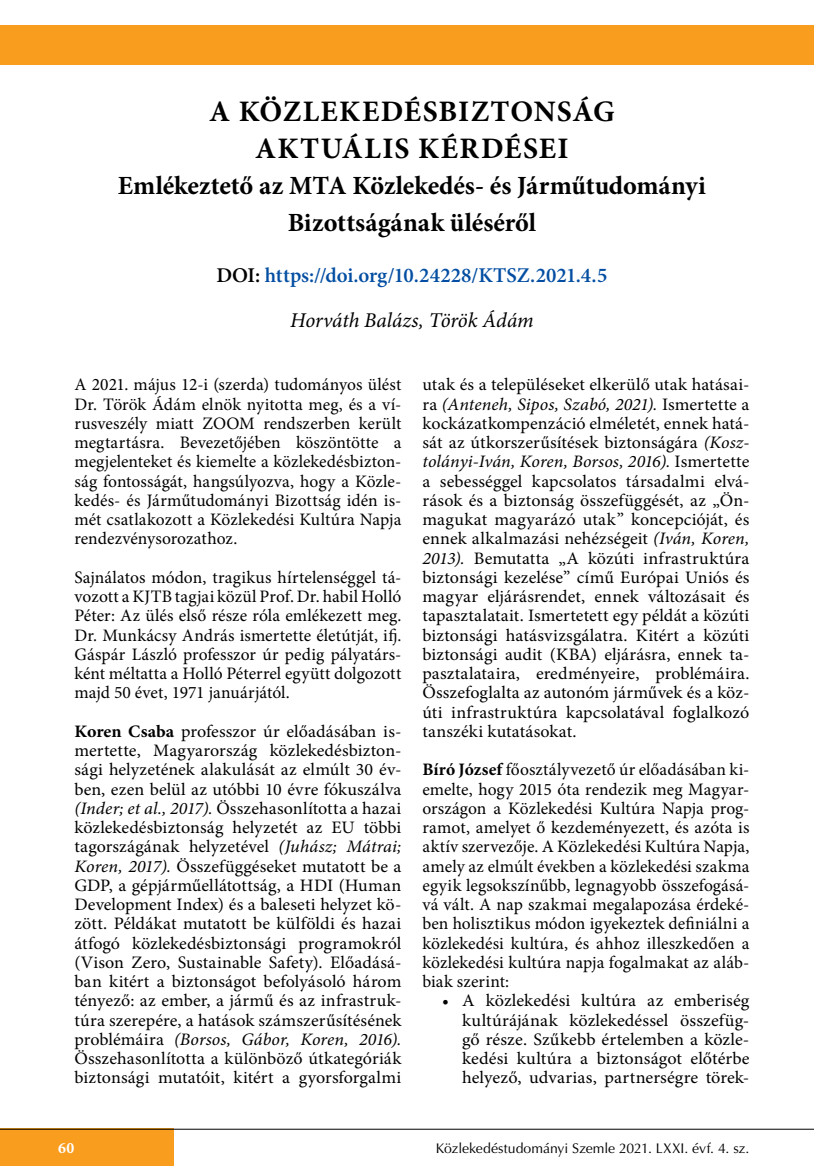
<style>
.page{position:relative;width:814px;height:1166px;background:#fff}
.page>*{position:absolute;margin:0;border:0;box-sizing:border-box;transform-origin:0 0}
.t1{font:700 29.75px/36.8px "Minion Pro";letter-spacing:.045em;color:#000;text-align:center}
.t2{font:700 26.25px/36.8px "Minion Pro";letter-spacing:.005em;color:#000;text-align:center}
.t3{font:600 21px/45.5px "Minion Pro";letter-spacing:-.005em;color:#034ea2;text-align:center}
.t4{font:17.5px/19.2px "Minion Pro";letter-spacing:.005em;color:#000;text-align:justify}
.t5{font:700 15.75px "Minion Pro";color:#fff}
.t6{font:14px "Optima CE";letter-spacing:-.005em;color:#000}
.s1{color:#000}
.s2{font-weight:400;font-style:italic;color:#000}
.s3{font-weight:700}
.s4{font-style:italic}
</style>
<div class="page">
<div style="left:0;top:25px;width:814px;height:39px;background:#f99d1e"></div>
<div style="left:0;top:1129px;width:174px;height:37px;background:#f99d1e"></div>
<hr style="left:0;top:1129px;width:814px;height:1px;background:#000">
<p class="t1" style="left:209px;top:93px;width:407px">A közlekedésbiztonság aktuális kérdései</p>
<p class="t2" style="left:118px;top:167px;width:589px">Emlékeztető az MTA Közlekedés- és Járműtudományi<br>Bizottságának üléséről</p>
<p class="t3" style="left:216px;top:252px;width:393px"><span class="s1">DOI:</span> https://doi.org/10.24228/KTSZ.2021.4.5<br><span class="s2">Horváth Balázs, Török Ádám</span></p>
<p class="t4" style="left:74px;top:375px;width:328px">A 2021. május 12-i (szerda) tudományos ülést Dr. Török Ádám elnök nyitotta meg, és a ví&shy;rusveszély miatt ZOOM rendszerben került megtartásra. Bevezetőjében köszöntötte a megjelenteket és kiemelte a közlekedésbizton&shy;ság fontosságát, hangsúlyozva, hogy a Közle&shy;kedés- és Járműtudományi Bizottság idén is&shy;mét csatlakozott a Közlekedési Kultúra Napja rendezvénysorozathoz.</p>
<p class="t4" style="left:74px;top:568px;width:328px">Sajnálatos módon, tragikus hírtelenséggel tá&shy;vozott a KJTB tagjai közül Prof. Dr. habil Holló Péter: Az ülés első része róla emlékezett meg.<br>Dr. Munkácsy András ismertette életútját, ifj.<br>Gáspár László professzor úr pedig pályatárs&shy;ként méltatta a Holló Péterrel együtt dolgozott majd 50 évet, 1971 januárjától.</p>
<p class="t4" style="left:74px;top:722px;width:328px"><span class="s3">Koren Csaba</span> professzor úr előadásában is&shy;mertette, Magyarország közlekedésbizton&shy;sági helyzetének alakulását az elmúlt 30 év&shy;ben, ezen belül az utóbbi 10 évre fókuszálva <span class="s4">(Inder; et al., 2017).</span> Összehasonlította a hazai közlekedésbiztonság helyzetét az EU többi tagországának helyzetével <span class="s4">(Juhász; Mátrai; Koren, 2017).</span> Összefüggéseket mutatott be a GDP, a gépjárműellátottság, a HDI (Human Development Index) és a baleseti helyzet kö&shy;zött. Példákat mutatott be külföldi és hazai átfogó közlekedésbiztonsági programokról (Vison Zero, Sustainable Safety). Előadásá&shy;ban kitért a biztonságot befolyásoló három tényező: az ember, a jármű és az infrastruk&shy;túra szerepére, a hatások számszerűsítésének problémáira <span class="s4">(Borsos, Gábor, Koren, 2016).<br></span>Összehasonlította a különböző útkategóriák biztonsági mutatóit, kitért a gyorsforgalmi</p>
<p class="t4" style="left:422px;top:375px;width:328px">utak és a településeket elkerülő utak hatásai&shy;ra <span class="s4">(Anteneh, Sipos, Szabó, 2021).</span> Ismertette a kockázatkompenzáció elméletét, ennek hatá&shy;sát az útkorszerűsítések biztonságára <span class="s4">(Kosz&shy;tolányi-Iván, Koren, Borsos, 2016).</span> Ismertette a sebességgel kapcsolatos társadalmi elvá&shy;rások és a biztonság összefüggését, az „Ön&shy;magukat magyarázó utak” koncepcióját, és ennek alkalmazási nehézségeit <span class="s4">(Iván, Koren, 2013).</span> Bemutatta „A közúti infrastruktúra biztonsági kezelése” című Európai Uniós és magyar eljárásrendet, ennek változásait és tapasztalatait. Ismertetett egy példát a közúti biztonsági hatásvizsgálatra. Kitért a közúti biztonsági audit (KBA) eljárásra, ennek ta&shy;pasztalataira, eredményeire, problémáira.<br>Összefoglalta az autonóm járművek és a köz&shy;úti infrastruktúra kapcsolatával foglalkozó tanszéki kutatásokat.</p>
<p class="t4" style="left:422px;top:760px;width:328px"><span class="s3">Bíró József</span> főosztályvezető úr előadásában ki&shy;emelte, hogy 2015 óta rendezik meg Magyar&shy;országon a Közlekedési Kultúra Napja prog&shy;ramot, amelyet ő kezdeményezett, és azóta is aktív szervezője. A Közlekedési Kultúra Napja, amely az elmúlt években a közlekedési szakma egyik legsokszínűbb, legnagyobb összefogásá&shy;vá vált. A nap szakmai megalapozása érdeké&shy;ben holisztikus módon igyekeztek definiálni a közlekedési kultúra, és ahhoz illeszkedően a közlekedési kultúra napja fogalmakat az aláb&shy;biak szerint:</p>
<p class="t4" style="left:462px;top:991px;width:289px;text-indent:-20px">• A közlekedési kultúra az emberiség kultúrájának közlekedéssel összefüg&shy;gő része. Szűkebb értelemben a közle&shy;kedési kultúra a biztonságot előtérbe helyező, udvarias, partnerségre törek-</p>
<p class="t5" style="left:58px;top:1137px;width:18px">60</p>
<p class="t6" style="left:436px;top:1139px;width:315px">Közlekedéstudományi Szemle 2021. LXXI. évf. 4. sz.</p>
</div>
